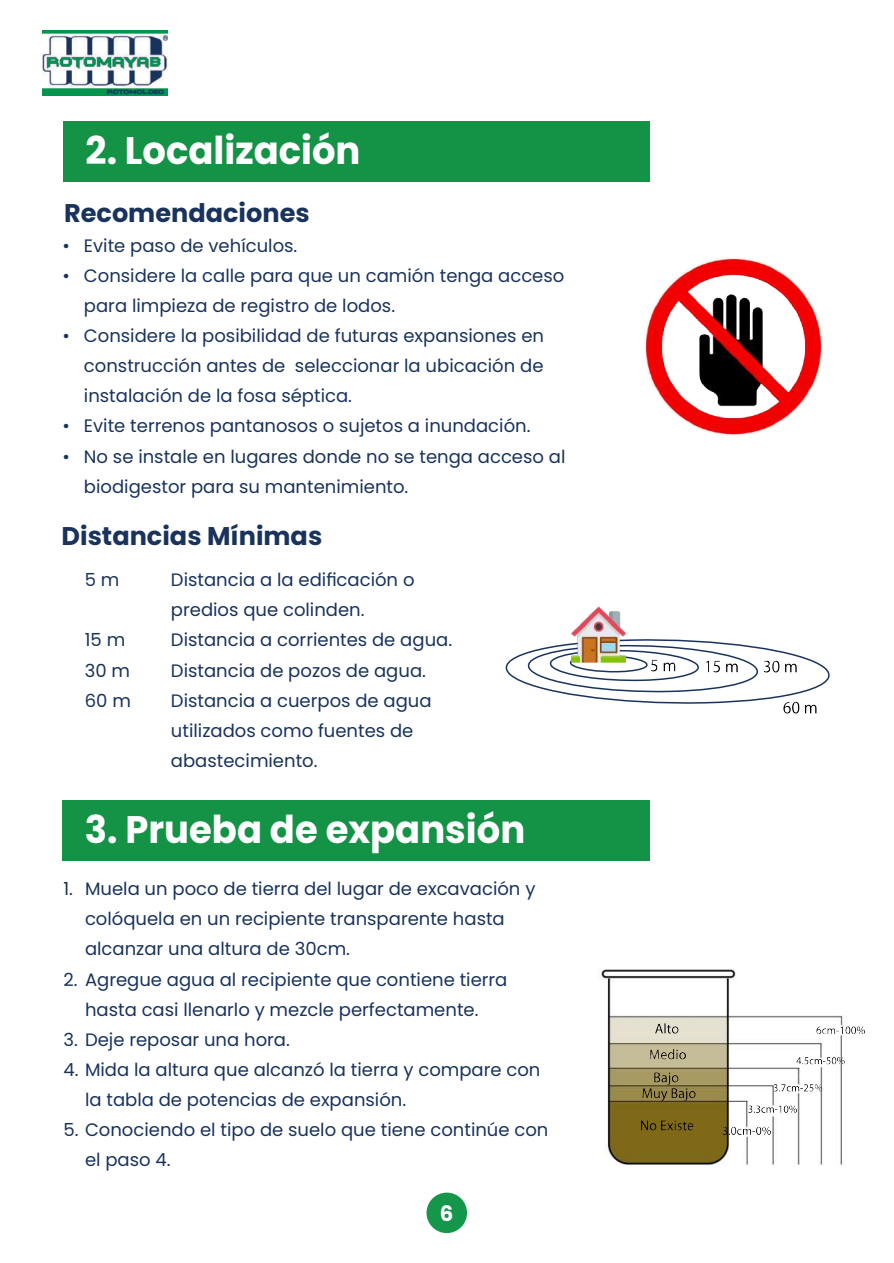
<style>
.page{position:relative;width:894px;height:1263px;background:#fff}
.page>*{position:absolute;margin:0;border:0;box-sizing:border-box;transform-origin:0 0}
.t1{font:38.4px "font 0000000026374 e 20";color:#fff;scale:.96 1}
.t2{font:25.5px "font 0000000026374 e 20";color:#19335d}
.t3{font:21.3px "font 0000000026374 e 20";color:#fff}
.t4{font:18px/30.2px "font 0000000026374 e 20";color:#19335d}
</style>
<div class="page">
<div style="left:426px;top:1192px;width:41px;height:41px;background:#14974a;border-radius:50%"></div>
<img style="left:43px;top:30px;width:124px;height:65px">
<img style="left:601px;top:969px;width:264px;height:196px">
<div style="left:62px;top:800px;width:587px;height:61px;background:#149346"></div>
<svg style="left:505px;top:639px;width:325px;height:65px"></svg>
<img style="left:783px;top:702px;width:33px;height:11px">
<img style="left:654px;top:1023px;width:24px;height:10px">
<img style="left:649px;top:1049px;width:36px;height:10px">
<img style="left:654px;top:1073px;width:24px;height:12px">
<img style="left:642px;top:1088px;width:53px;height:13px">
<img style="left:640px;top:1121px;width:53px;height:9px">
<img style="left:763px;top:661px;width:33px;height:11px">
<img style="left:705px;top:661px;width:32px;height:11px">
<img style="left:650px;top:660px;width:25px;height:11px">
<img style="left:722px;top:1127px;width:48px;height:8px">
<img style="left:748px;top:1106px;width:48px;height:7px">
<img style="left:773px;top:1084px;width:48px;height:7px">
<img style="left:796px;top:1057px;width:48px;height:7px">
<img style="left:816px;top:1026px;width:48px;height:8px">
<div style="left:63px;top:121px;width:586px;height:61px;background:#149346"></div>
<img style="left:571px;top:607px;width:54px;height:55px">
<img style="left:644px;top:257px;width:179px;height:179px">
<h1 class="t1" style="left:86px;top:128px;width:288px">2. Localización</h1>
<h2 class="t2" style="left:64px;top:198px;width:247px">Recomendaciones</h2>
<p class="t4" style="left:62px;top:230px;width:236px">• Evite paso de vehículos.</p>
<p class="t4" style="left:84px;top:260px;width:481px;text-indent:-22px">• Considere la calle para que un camión tenga acceso para limpieza de registro de lodos.</p>
<p class="t4" style="left:84px;top:321px;width:461px;text-align:justify;text-indent:-22px">• Considere la posibilidad de futuras expansiones en construcción antes de seleccionar la ubicación de instalación de la fosa séptica.</p>
<p class="t4" style="left:62px;top:411px;width:469px">• Evite terrenos pantanosos o sujetos a inundación.</p>
<p class="t4" style="left:84px;top:441px;width:483px;text-indent:-22px">• No se instale en lugares donde no se tenga acceso al biodigestor para su mantenimiento.</p>
<h2 class="t2" style="left:61px;top:522px;width:262px">Distancias Mínimas</h2>
<p class="t4" style="left:85px;top:565px;width:36px">5 m</p>
<p class="t4" style="left:171px;top:565px;width:245px">Distancia a la edificación o predios que colinden.</p>
<p class="t4" style="left:85px;top:625px;width:42px">15 m</p>
<p class="t4" style="left:171px;top:625px;width:282px">Distancia a corrientes de agua.</p>
<p class="t4" style="left:85px;top:655px;width:47px">30 m</p>
<p class="t4" style="left:171px;top:655px;width:256px">Distancia de pozos de agua.</p>
<p class="t4" style="left:85px;top:685px;width:48px">60 m</p>
<p class="t4" style="left:171px;top:685px;width:262px">Distancia a cuerpos de agua utilizados como fuentes de abastecimiento.</p>
<h1 class="t1" style="left:85px;top:807px;width:460px">3. Prueba de expansión</h1>
<p class="t4" style="left:85px;top:874px;width:452px;text-indent:-22px">1. Muela un poco de tierra del lugar de excavación y colóquela en un recipiente transparente hasta alcanzar una altura de 30cm.</p>
<p class="t4" style="left:63px;top:964px;width:445px;text-align:center">2. Agregue agua al recipiente que contiene tierra hasta casi llenarlo y mezcle perfectamente.</p>
<p class="t4" style="left:63px;top:1024px;width:228px">3. Deje reposar una hora.</p>
<p class="t4" style="left:85px;top:1055px;width:457px;text-indent:-22px">4. Mida la altura que alcanzó la tierra y compare con la tabla de potencias de expansión.</p>
<p class="t4" style="left:85px;top:1115px;width:465px;text-indent:-22px">5. Conociendo el tipo de suelo que tiene continúe con el paso 4.</p>
<p class="t3" style="left:439px;top:1201px;width:15px">6</p>
</div>
